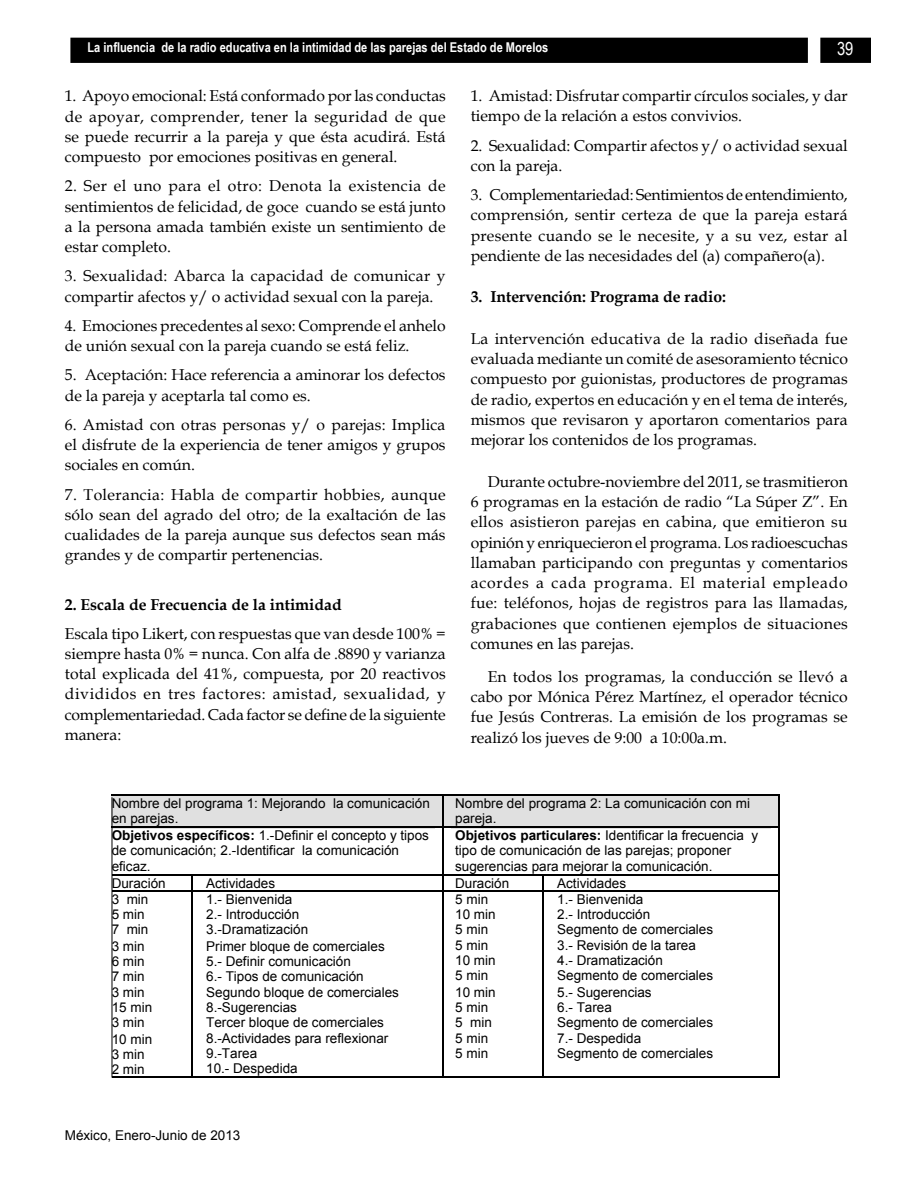
<style>
.page{position:relative;width:918px;height:1188px;background:#fff}
.page>*{position:absolute;margin:0;border:0;box-sizing:border-box;transform-origin:0 0}
.t1{font:18px "Arial Narrow";color:#fff}
.t2{font:15.75px/20.2px "Book Antiqua";color:#000;text-align:justify}
.t3{font:700 15.75px "Book Antiqua";color:#000}
.t4{font:15px "Arial Narrow";color:#000}
.t5{font:13.5px/15px "Arial";color:#000}
.t6{font:700 13.5px "Arial Narrow";color:#fff}
.s1{font-weight:700}
</style>
<div class="page">
<div style="left:71px;top:38px;width:799px;height:24px;background:#000"></div>
<div style="left:70px;top:38px;width:801px;height:25px;border:2px solid #000"></div>
<div style="left:808px;top:35px;width:12px;height:33px;background:#fff"></div>
<div style="left:112px;top:796px;width:330px;height:32px;background:#e0e0e0"></div>
<div style="left:112px;top:811px;width:322px;height:18px;background:#e0e0e0"></div>
<div style="left:443px;top:796px;width:335px;height:32px;background:#e0e0e0"></div>
<div style="left:451px;top:811px;width:319px;height:18px;background:#e0e0e0"></div>
<hr style="left:112px;top:795px;width:330px;height:1px;background:#000">
<hr style="left:443px;top:795px;width:335px;height:1px;background:#000">
<hr style="left:442px;top:796px;width:1px;height:30px;background:#000">
<hr style="left:778px;top:796px;width:1px;height:30px;background:#000">
<hr style="left:112px;top:826px;width:330px;height:2px;background:#000">
<hr style="left:443px;top:826px;width:335px;height:2px;background:#000">
<hr style="left:442px;top:828px;width:1px;height:46px;background:#000">
<hr style="left:778px;top:828px;width:1px;height:46px;background:#000">
<hr style="left:112px;top:874px;width:79px;height:2px;background:#000">
<hr style="left:193px;top:874px;width:249px;height:2px;background:#000">
<hr style="left:443px;top:874px;width:99px;height:2px;background:#000">
<hr style="left:544px;top:874px;width:234px;height:2px;background:#000">
<hr style="left:112px;top:891px;width:79px;height:1px;background:#000">
<svg style="left:191px;top:874px;width:2px;height:18px"></svg>
<hr style="left:193px;top:891px;width:249px;height:1px;background:#000">
<svg style="left:442px;top:874px;width:1px;height:18px"></svg>
<hr style="left:443px;top:891px;width:99px;height:1px;background:#000">
<svg style="left:542px;top:874px;width:2px;height:18px"></svg>
<hr style="left:544px;top:891px;width:234px;height:1px;background:#000">
<svg style="left:778px;top:874px;width:1px;height:18px"></svg>
<hr style="left:112px;top:1077px;width:79px;height:1px;background:#000">
<hr style="left:191px;top:892px;width:2px;height:185px;background:#000">
<hr style="left:193px;top:1077px;width:249px;height:1px;background:#000">
<hr style="left:442px;top:892px;width:1px;height:185px;background:#000">
<hr style="left:443px;top:1077px;width:99px;height:1px;background:#000">
<hr style="left:542px;top:892px;width:2px;height:185px;background:#000">
<hr style="left:544px;top:1077px;width:234px;height:1px;background:#000">
<hr style="left:778px;top:892px;width:1px;height:185px;background:#000">
<hr style="left:112px;top:797px;width:1px;height:281px;background:#000">
<p class="t6" style="left:88px;top:37px;width:462px">La influencia de la radio educativa en la intimidad de las parejas del Estado de Morelos</p>
<p class="t1" style="left:837px;top:36px;width:18px">39</p>
<p class="t2" style="left:65px;top:85px;width:382px">1. Apoyo emocional: Está conformado por las conductas de apoyar, comprender, tener la seguridad de que se puede recurrir a la pareja y que ésta acudirá. Está compuesto por emociones positivas en general.</p>
<p class="t2" style="left:65px;top:175px;width:383px">2. Ser el uno para el otro: Denota la existencia de sentimientos de felicidad, de goce cuando se está junto a la persona amada también existe un sentimiento de estar completo.</p>
<p class="t2" style="left:65px;top:265px;width:382px">3. Sexualidad: Abarca la capacidad de comunicar y compartir afectos y/ o actividad sexual con la pareja.</p>
<p class="t2" style="left:65px;top:315px;width:382px">4. Emociones precedentes al sexo: Comprende el anhelo de unión sexual con la pareja cuando se está feliz.</p>
<p class="t2" style="left:65px;top:364px;width:382px">5. Aceptación: Hace referencia a aminorar los defectos de la pareja y aceptarla tal como es.</p>
<p class="t2" style="left:65px;top:414px;width:382px">6. Amistad con otras personas y/ o parejas: Implica el disfrute de la experiencia de tener amigos y grupos sociales en común.</p>
<p class="t2" style="left:65px;top:484px;width:383px">7. Tolerancia: Habla de compartir hobbies, aunque sólo sean del agrado del otro; de la exaltación de las cualidades de la pareja aunque sus defectos sean más grandes y de compartir pertenencias.</p>
<p class="t3" style="left:65px;top:594px;width:278px">2. Escala de Frecuencia de la intimidad</p>
<p class="t2" style="left:65px;top:623px;width:383px">Escala tipo Likert, con respuestas que van desde 100% = siempre hasta 0% = nunca. Con alfa de .8890 y varianza total explicada del 41%, compuesta, por 20 reactivos divididos en tres factores: amistad, sexualidad, y complementariedad. Cada factor se define de la siguiente manera:</p>
<p class="t2" style="left:471px;top:85px;width:379px">1. Amistad: Disfrutar compartir círculos sociales, y dar tiempo de la relación a estos convivios.</p>
<p class="t2" style="left:471px;top:135px;width:379px">2. Sexualidad: Compartir afectos y/ o actividad sexual con la pareja.</p>
<p class="t2" style="left:471px;top:184px;width:379px">3. Complementariedad: Sentimientos de entendimiento, comprensión, sentir certeza de que la pareja estará presente cuando se le necesite, y a su vez, estar al pendiente de las necesidades del (a) compañero(a).</p>
<p class="t3" style="left:471px;top:286px;width:257px">3. Intervención: Programa de radio:</p>
<p class="t2" style="left:471px;top:328px;width:379px">La intervención educativa de la radio diseñada fue evaluada mediante un comité de asesoramiento técnico compuesto por guionistas, productores de programas de radio, expertos en educación y en el tema de interés, mismos que revisaron y aportaron comentarios para mejorar los contenidos de los programas.</p>
<p class="t2" style="left:471px;top:471px;width:379px;text-indent:17px">Durante octubre-noviembre del 2011, se trasmitieron 6 programas en la estación de radio “La Súper Z”. En ellos asistieron parejas en cabina, que emitieron su opinión y enriquecieron el programa. Los radioescuchas llamaban participando con preguntas y comentarios acordes a cada programa. El material empleado fue: teléfonos, hojas de registros para las llamadas, grabaciones que contienen ejemplos de situaciones comunes en las parejas.</p>
<p class="t2" style="left:471px;top:666px;width:379px;text-indent:17px">En todos los programas, la conducción se llevó a cabo por Mónica Pérez Martínez, el operador técnico fue Jesús Contreras. La emisión de los programas se realizó los jueves de 9:00 a 10:00a.m.</p>
<p class="t5" style="left:112px;top:797px;width:320px">Nombre del programa 1: Mejorando la comunicación en parejas.</p>
<p class="t5" style="left:455px;top:797px;width:296px">Nombre del programa 2: La comunicación con mi pareja.</p>
<p class="t5" style="left:112px;top:829px;width:319px"><span class="s1">Objetivos específicos:</span> 1.-Definir el concepto y tipos de comunicación; 2.-Identificar la comunicación</p>
<p class="t5" style="left:112px;top:860px;width:41px">eficaz.</p>
<p class="t5" style="left:455px;top:829px;width:305px"><span class="s1">Objetivos particulares:</span> Identificar la frecuencia y tipo de comunicación de las parejas; proponer</p>
<p class="t5" style="left:455px;top:860px;width:259px">sugerencias para mejorar la comunicación.</p>
<p class="t5" style="left:112px;top:877px;width:56px">Duración</p>
<p class="t5" style="left:206px;top:877px;width:71px">Actividades</p>
<p class="t5" style="left:455px;top:877px;width:56px">Duración</p>
<p class="t5" style="left:557px;top:877px;width:71px">Actividades</p>
<p class="t5" style="left:112px;top:893px;width:38px">3 min<br>5 min<br>7 min</p>
<p class="t5" style="left:112px;top:940px;width:35px;text-align:justify">3 min 6 min 7 min</p>
<p class="t5" style="left:112px;top:986px;width:42px">3 min<br>15 min<br>3 min</p>
<p class="t5" style="left:112px;top:1033px;width:42px">10 min<br>3 min<br>2 min</p>
<p class="t5" style="left:557px;top:893px;width:158px">1.- Bienvenida<br>2.- Introducción<br>Segmento de comerciales</p>
<p class="t5" style="left:557px;top:939px;width:158px">3.- Revisión de la tarea<br>4.- Dramatización<br>Segmento de comerciales</p>
<p class="t5" style="left:557px;top:986px;width:158px">5.- Sugerencias<br>6.- Tarea<br>Segmento de comerciales</p>
<p class="t5" style="left:557px;top:1032px;width:158px">7.- Despedida<br>Segmento de comerciales</p>
<p class="t5" style="left:206px;top:893px;width:104px">1.- Bienvenida<br>2.- Introducción<br>3.-Dramatización</p>
<p class="t5" style="left:206px;top:940px;width:180px">Primer bloque de comerciales<br>5.- Definir comunicación<br>6.- Tipos de comunicación</p>
<p class="t5" style="left:206px;top:986px;width:194px">Segundo bloque de comerciales<br>8.-Sugerencias<br>Tercer bloque de comerciales</p>
<p class="t5" style="left:206px;top:1032px;width:184px">8.-Actividades para reflexionar<br>9.-Tarea<br>10.- Despedida</p>
<p class="t5" style="left:455px;top:893px;width:42px">5 min<br>10 min<br>5 min</p>
<p class="t5" style="left:455px;top:939px;width:42px">5 min<br>10 min<br>5 min</p>
<p class="t5" style="left:455px;top:986px;width:42px">10 min<br>5 min<br>5 min</p>
<p class="t5" style="left:455px;top:1032px;width:35px">5 min<br>5 min</p>
<p class="t5" style="left:65px;top:1128px;width:177px">México, Enero-Junio de 2013</p>
<p class="t4" style="left:70px;top:1130px;width:179px">México, Julio-Diciembre de 2011</p>
</div>
